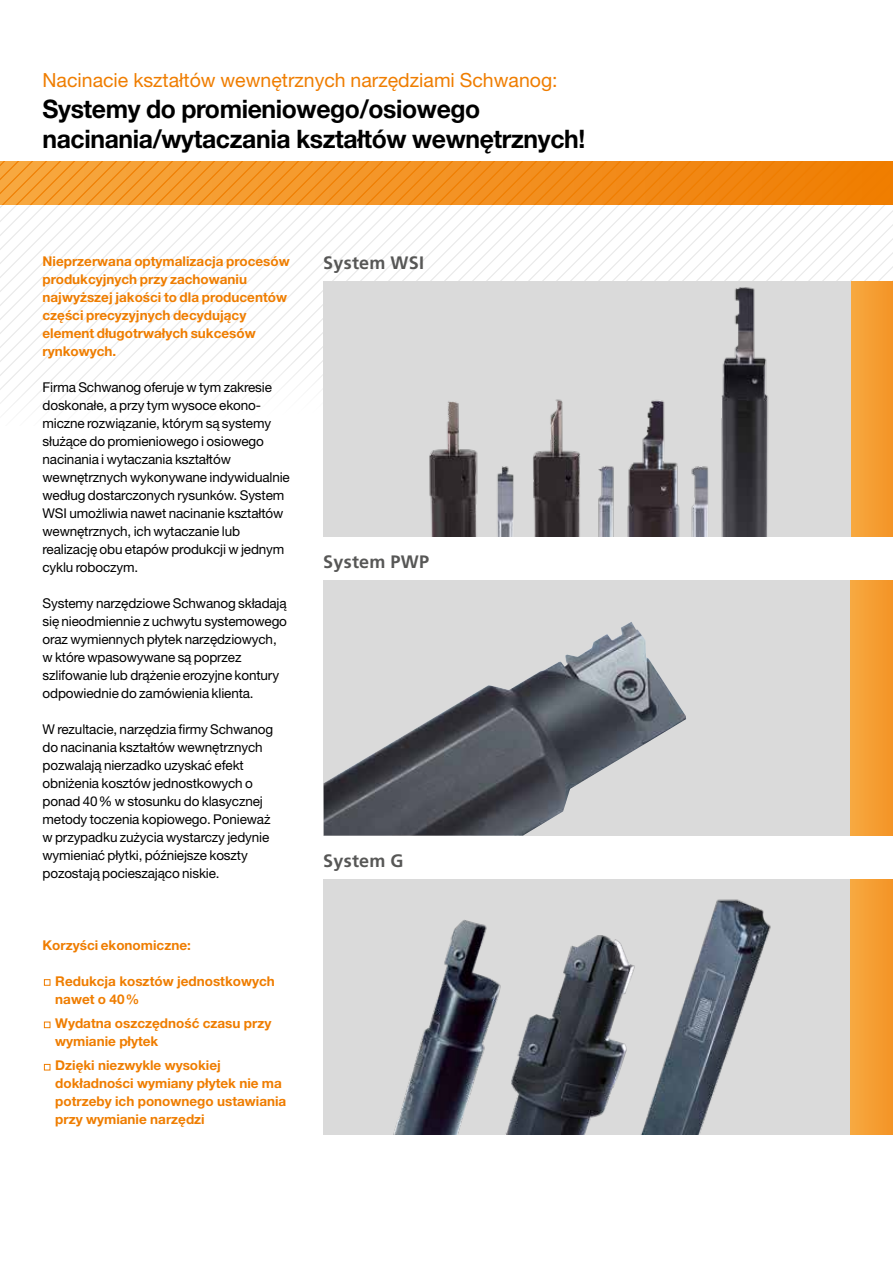
<style>
.page{position:relative;width:893px;height:1263px;background:#fff}
.page>*{position:absolute;margin:0;border:0;box-sizing:border-box;transform-origin:0 0}
.t1{font:700 25.5px/30.6px "Helvetica Neue East A";letter-spacing:-.015em;color:#000}
.t2{font:19.5px "Helvetica Neue East A";color:#ef7d00}
.t3{font:700 18px "Frutiger";letter-spacing:.015em;color:#575756}
.t4{font:13.5px/18px "Helvetica Neue East A";letter-spacing:-.01em;color:#000}
.t5{font:700 13.5px/18px "Helvetica Neue East A";color:#ef7d00}
</style>
<div class="page">
<svg style="left:0;top:162px;width:893px;height:246px"></svg>
<div style="left:850px;top:282px;width:43px;height:255px;background:linear-gradient(to right,#f7a941,#f49426)"></div>
<div style="left:323px;top:282px;width:527px;height:255px;background:#dadada"></div>
<img style="left:429px;top:287px;width:340px;height:250px">
<div style="left:323px;top:879px;width:527px;height:255px;background:#dadada"></div>
<img style="left:393px;top:899px;width:378px;height:235px">
<div style="left:850px;top:879px;width:43px;height:255px;background:linear-gradient(to right,#f7a941,#f49426)"></div>
<div style="left:323px;top:580px;width:527px;height:256px;background:#dadada"></div>
<img style="left:324px;top:622px;width:362px;height:214px">
<div style="left:850px;top:580px;width:43px;height:256px;background:linear-gradient(to right,#f7a941,#f49426)"></div>
<div style="left:44px;top:979px;width:6px;height:7px;border:1px solid #ef7d00"></div>
<svg style="left:44px;top:1022px;width:6px;height:6px"></svg>
<h2 class="t2" style="left:43px;top:68px;width:517px">Nacinacie kształtów wewnętrznych narzędziami Schwanog:</h2>
<h1 class="t1" style="left:43px;top:93px;width:544px">Systemy do promieniowego/osiowego nacinania/wytaczania kształtów wewnętrznych!</h1>
<p class="t5" style="left:43px;top:252px;width:249px">Nieprzerwana optymalizacja procesów produkcyjnych przy zachowaniu najwyższej jakości to dla producentów części precyzyjnych decydujący element długotrwałych sukcesów rynkowych.</p>
<p class="t4" style="left:43px;top:378px;width:249px">Firma Schwanog oferuje w tym zakresie doskonałe, a przy tym wysoce ekono&shy;miczne rozwiązanie, którym są systemy służące do promieniowego i osiowego nacinania i wytaczania kształtów wewnętrznych wykonywane indywidualnie według dostarczonych rysunków. System WSI umożliwia nawet nacinanie kształtów wewnętrznych, ich wytaczanie lub realizację obu etapów produkcji w jednym cyklu roboczym.</p>
<p class="t4" style="left:43px;top:594px;width:246px">Systemy narzędziowe Schwanog składają się nieodmiennie z uchwytu systemowego oraz wymiennych płytek narzędziowych, w które wpasowywane są poprzez szlifowanie lub drążenie erozyjne kontury odpowiednie do zamówienia klienta.</p>
<p class="t4" style="left:43px;top:720px;width:232px">W rezultacie, narzędzia firmy Schwanog do nacinania kształtów wewnętrznych pozwalają nierzadko uzyskać efekt obniżenia kosztów jednostkowych o ponad 40% w stosunku do klasycznej metody toczenia kopiowego. Ponieważ w przypadku zużycia wystarczy jedynie wymieniać płytki, późniejsze koszty pozostają pocieszająco niskie.</p>
<p class="t5" style="left:43px;top:936px;width:150px">Korzyści ekonomiczne:</p>
<p class="t5" style="left:55px;top:972px;width:221px">Redukcja kosztów jednostkowych nawet o 40%</p>
<p class="t5" style="left:55px;top:1014px;width:218px">Wydatna oszczędność czasu przy wymianie płytek</p>
<p class="t5" style="left:55px;top:1057px;width:233px">Dzięki niezwykle wysokiej dokładności wymiany płytek nie ma potrzeby ich ponownego ustawiania przy wymianie narzędzi</p>
<h3 class="t3" style="left:323px;top:252px;width:102px">System WSI</h3>
<h3 class="t3" style="left:323px;top:551px;width:107px">System PWP</h3>
<h3 class="t3" style="left:323px;top:850px;width:82px">System G</h3>
</div>
